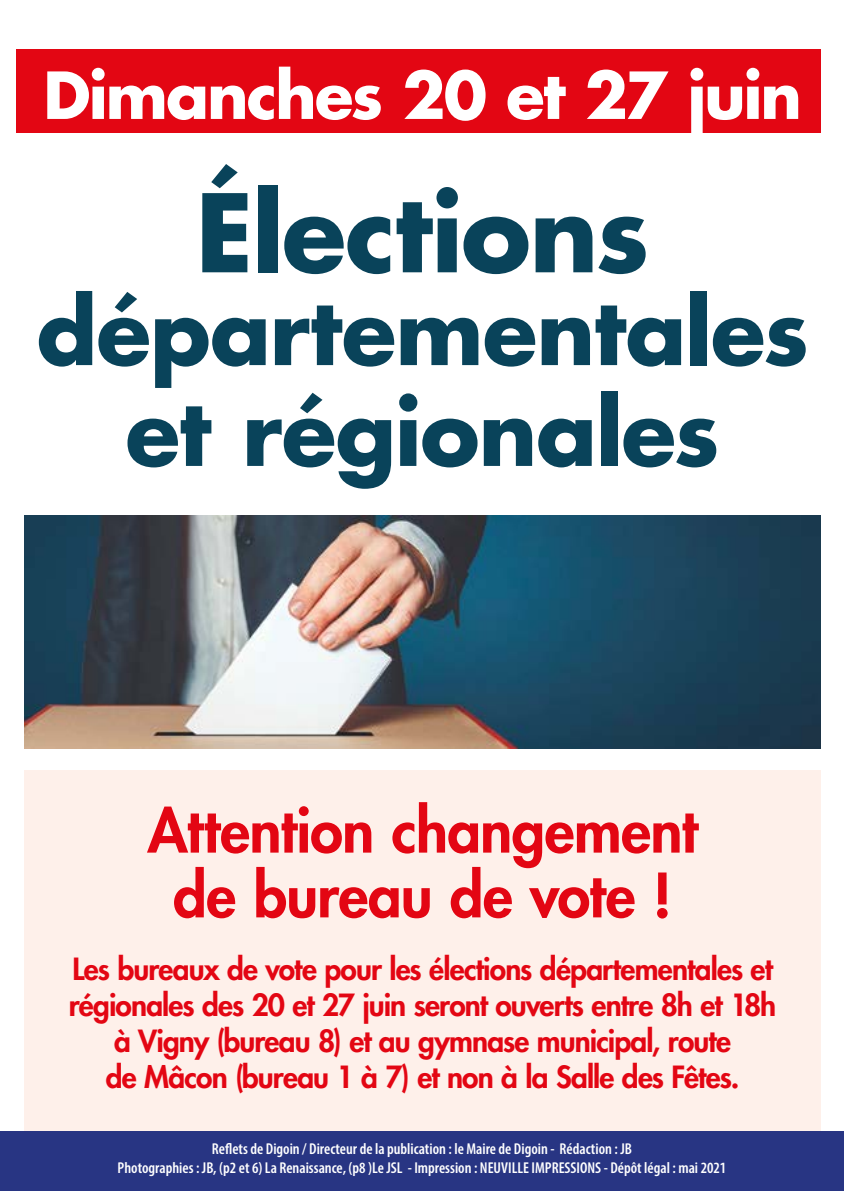
<style>
.page{position:relative;width:844px;height:1191px;background:#fff}
.page>*{position:absolute;margin:0;border:0;box-sizing:border-box;transform-origin:0 0}
.t1{font:700 105px "Futura Std";letter-spacing:-.015em;color:#09435a}
.t2{font:700 89.25px/100.8px "Futura Std";letter-spacing:-.01em;color:#09435a;text-align:center}
.t3{font:700 63px "Futura Std";letter-spacing:-.035em;color:#fff}
.t4{font:800 59.5px/64.8px "Futura Std";letter-spacing:-.01em;color:#e30613;text-align:center}
.t5{font:800 29.75px/35.7px "Futura Std";letter-spacing:-.03em;color:#e30613;text-align:center}
.t6{font:600 condensed 15.75px/18.9px "Myriad Pro";color:#fff;text-align:center}
</style>
<div class="page">
<div style="left:24px;top:769px;width:796px;height:362px;background:#fef0ea"></div>
<div style="left:0;top:1131px;width:843px;height:60px;background:#283583"></div>
<div style="left:17px;top:50px;width:803px;height:83px;background:#e30613"></div>
<img style="left:24px;top:515px;width:796px;height:234px">
<h3 class="t3" style="left:43px;top:53px;width:760px">Dimanches 20 et 27 juin</h3>
<h1 class="t1" style="left:195px;top:163px;width:455px">Élections</h1>
<h2 class="t2" style="left:36px;top:280px;width:774px">départementales et régionales</h2>
<h3 class="t4" style="left:147px;top:798px;width:551px">Attention changement de bureau de vote !</h3>
<p class="t5" style="left:69px;top:951px;width:708px">Les bureaux de vote pour les élections départementales et régionales des 20 et 27 juin seront ouverts entre 8h et 18h à Vigny (bureau 8) et au gymnase municipal, route<br>de Mâcon (bureau 1 à 7) et non à la Salle des Fêtes.</p>
<p class="t6" style="left:117px;top:1139px;width:610px">Reflets de Digoin / Directeur de la publication : le Maire de Digoin - Rédaction : JB<br>Photographies : JB, (p2 et 6) La Renaissance, (p8 )Le JSL - Impression : NEUVILLE IMPRESSIONS - Dépôt légal : mai 2021</p>
</div>
